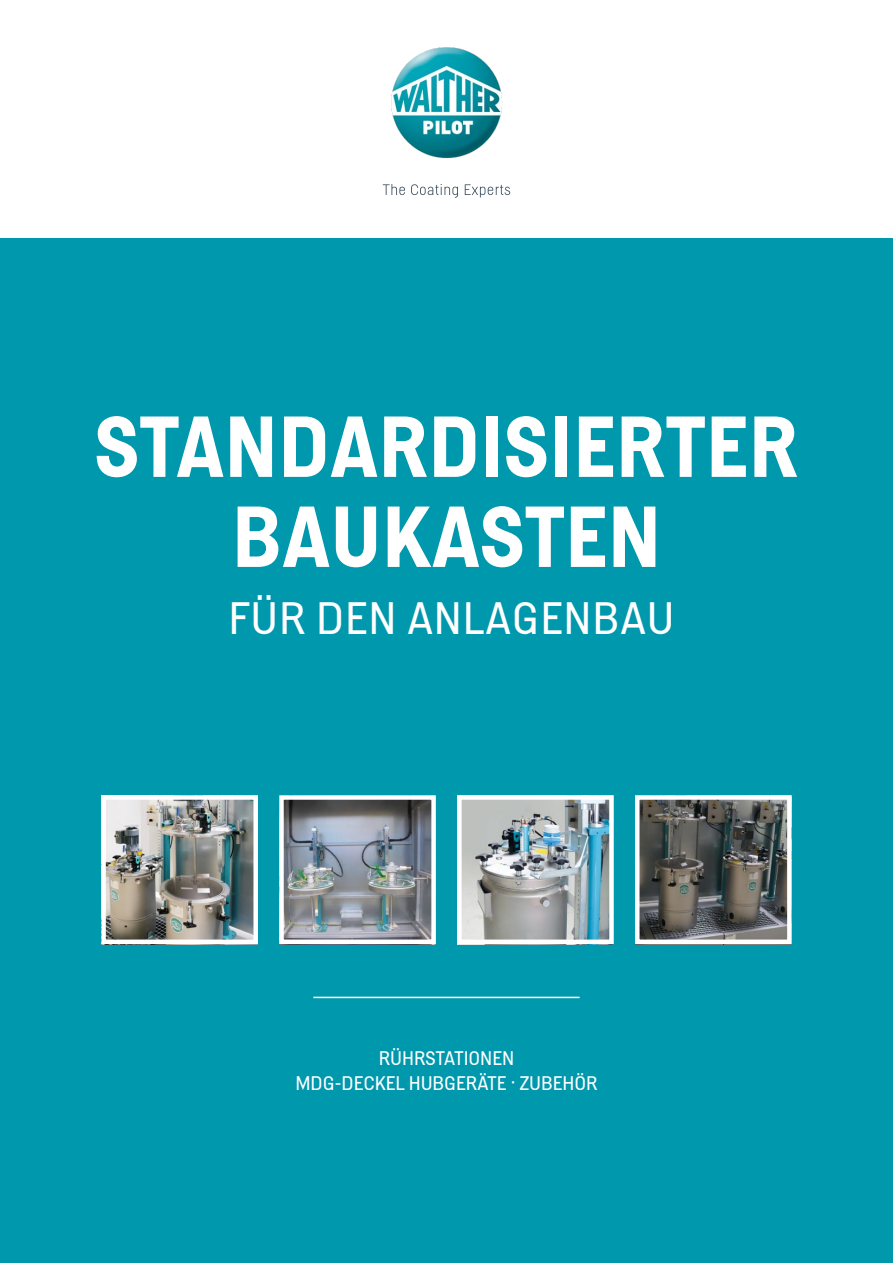
<style>
.page{position:relative;width:893px;height:1263px;background:#fff}
.page>*{position:absolute;margin:0;border:0;box-sizing:border-box;transform-origin:0 0}
.t1{font:700 85.5px/90px "Helsinki";letter-spacing:.02em;color:#fff;text-align:center}
.t2{font:45px "Helsinki";letter-spacing:.02em;color:#fff}
.t3{font:19.5px/25.5px "Helsinki";color:#fff;text-align:center}
</style>
<div class="page">
<div style="left:0;top:238px;width:893px;height:1025px;background:#0098ad"></div>
<img style="left:391px;top:47px;width:111px;height:112px">
<svg style="left:383px;top:184px;width:127px;height:14px"></svg>
<img style="left:106px;top:800px;width:147px;height:139px">
<div style="left:101px;top:795px;width:157px;height:149px;border:4px solid #fff"></div>
<img style="left:284px;top:800px;width:147px;height:139px">
<div style="left:279px;top:795px;width:157px;height:149px;border:4px solid #fff"></div>
<img style="left:462px;top:800px;width:147px;height:139px">
<div style="left:457px;top:795px;width:157px;height:149px;border:4px solid #fff"></div>
<img style="left:640px;top:800px;width:147px;height:139px">
<div style="left:635px;top:795px;width:157px;height:149px;border:4px solid #fff"></div>
<hr style="left:313px;top:997px;width:267px;height:1px;background:#fff">
<h1 class="t1" style="left:95px;top:399px;width:704px">STANDARDISIERTER<br>BAUKASTEN</h1>
<h2 class="t2" style="left:228px;top:591px;width:448px">FÜR DEN ANLAGENBAU</h2>
<p class="t3" style="left:295px;top:1044px;width:304px">RÜHRSTATIONEN<br>MDG-DECKEL HUBGERÄTE · ZUBEHÖR</p>
</div>
